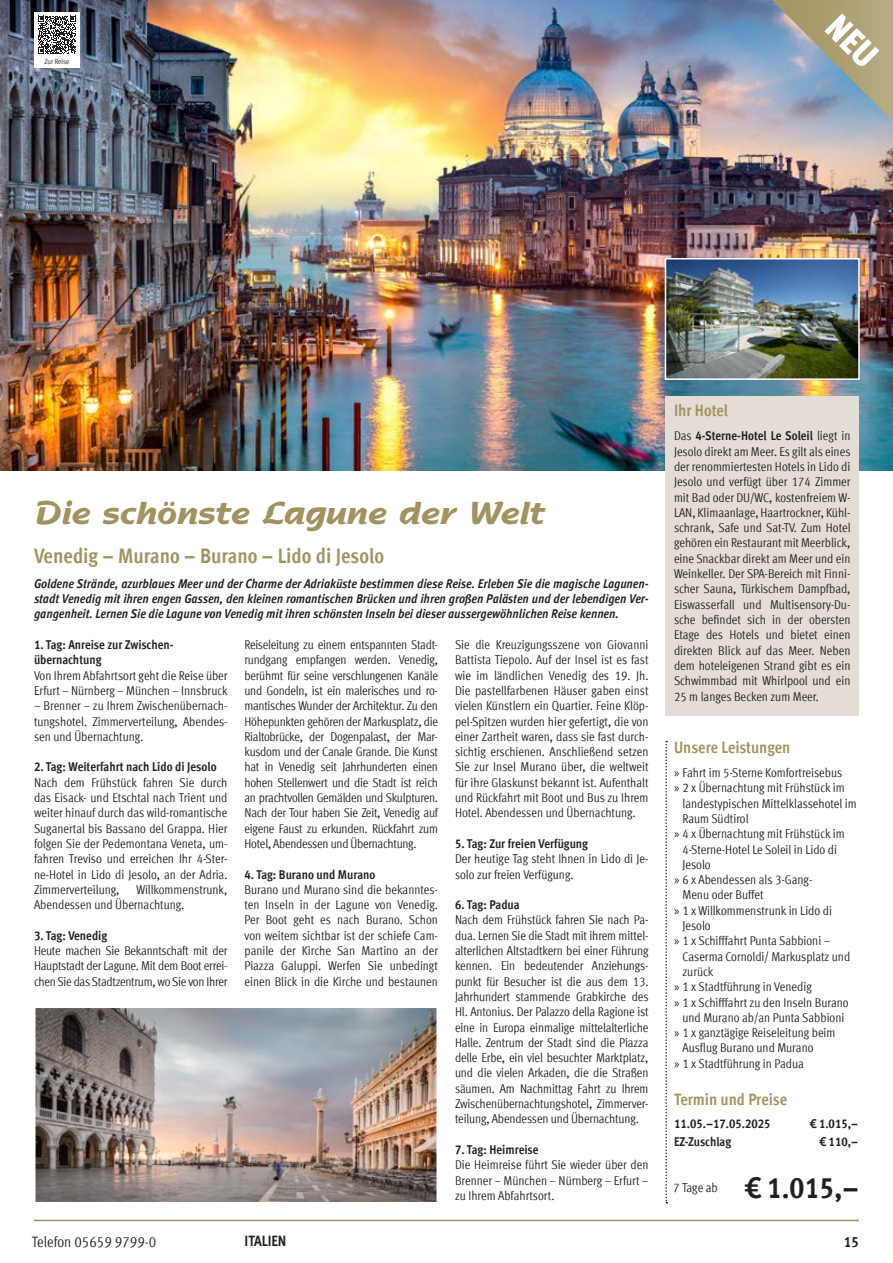
<style>
.page{position:relative;width:893px;height:1263px;background:#fff}
.page>*{position:absolute;margin:0;border:0;box-sizing:border-box;transform-origin:0 0}
.t1{font:700 33px "Agfa Nadianne";color:#a2925f}
.t2{font:700 condensed 30px "Meta Offc";color:#231f20}
.t3{font:700 condensed 21px "Meta Offc";color:#a2925f}
.t4{font:700 condensed 16.5px "Meta Offc";color:#a2925f}
.t5{font:condensed 15px "Meta Offc";color:#231f20}
.t6{font:700 condensed 15px "Meta Offc";color:#231f20}
.t7{font:condensed 12.75px/15.3px "Meta Offc";letter-spacing:-.005em;color:#231f20;text-align:justify}
.t8{font:italic 700 condensed 12.75px/15.3px "Meta Offc";color:#231f20;text-align:justify}
.t9{font:700 condensed 12.75px/15.3px "Meta Offc";letter-spacing:-.005em;color:#231f20}
.t10{font:condensed 7.5px "Meta Offc";letter-spacing:-.01em;color:#231f20}
.s1{font-weight:700}
.s2{font-family:"Myriad Pro";font-stretch:normal}
</style>
<div class="page">
<hr style="left:34px;top:1220px;width:825px;height:1px;background:#a2925f">
<svg style="left:665px;top:741px;width:2px;height:462px"></svg>
<img style="left:0;top:0;width:893px;height:471px">
<img style="left:37px;top:1009px;width:398px;height:191px">
<div style="left:34px;top:1006px;width:404px;height:197px;border:2px solid #fff"></div>
<img style="left:668px;top:261px;width:189px;height:116px">
<div style="left:665px;top:258px;width:195px;height:122px;border:2px solid #fff"></div>
<div style="left:665px;top:396px;width:194px;height:320px;background:#e3ddd6"></div>
<div style="left:34px;top:12px;width:46px;height:55px;background:#fff"></div>
<svg style="left:38px;top:16px;width:38px;height:38px"></svg>
<svg style="left:772px;top:0;width:121px;height:121px"></svg>
<p class="t10" style="left:45px;top:57px;width:26px">Zur Reise</p>
<h1 class="t1" style="left:34px;top:492px;width:513px">Die schönste Lagune der Welt</h1>
<h3 class="t3" style="left:34px;top:543px;width:352px">Venedig – Murano – Burano – Lido di Jesolo</h3>
<p class="t8" style="left:34px;top:576px;width:616px">Goldene Strände, azurblaues Meer und der Charme der Adriaküste bestimmen diese Reise. Erleben Sie die magische Lagunen&shy;stadt Venedig mit ihren engen Gassen, den kleinen romantischen Brücken und ihren großen Palästen und der lebendigen Ver&shy;gangenheit. Lernen Sie die Lagune von Venedig mit ihren schönsten Inseln bei dieser aussergewöhnlichen Reise kennen.</p>
<p class="t7" style="left:244px;top:637px;width:195px">Reiseleitung zu einem entspannten Stadt&shy;rundgang empfangen werden. Venedig, berühmt für seine verschlungenen Kanäle und Gondeln, ist ein malerisches und ro&shy;mantisches Wunder der Architektur. Zu den Höhepunkten gehören der Markusplatz, die Rialtobrücke, der Dogenpalast, der Mar&shy;kusdom und der Canale Grande. Die Kunst hat in Venedig seit Jahrhunderten einen hohen Stellenwert und die Stadt ist reich an prachtvollen Gemälden und Skulpturen.<br>Nach der Tour haben Sie Zeit, Venedig auf eigene Faust zu erkunden. Rückfahrt zum Hotel, Abendessen und Übernachtung.</p>
<p class="t9" style="left:244px;top:867px;width:132px">4. Tag: Burano und Murano</p>
<p class="t7" style="left:244px;top:882px;width:195px">Burano und Murano sind die bekanntes&shy;ten Inseln in der Lagune von Venedig.<br>Per Boot geht es nach Burano. Schon von weitem sichtbar ist der schiefe Cam&shy;panile der Kirche San Martino an der Piazza Galuppi. Werfen Sie unbedingt einen Blick in die Kirche und bestaunen</p>
<p class="t7" style="left:455px;top:637px;width:195px">Sie die Kreuzigungsszene von Giovanni Battista Tiepolo. Auf der Insel ist es fast wie im ländlichen Venedig des 19. Jh.<br>Die pastellfarbenen Häuser gaben einst vielen Künstlern ein Quartier. Feine Klöp&shy;pel-Spitzen wurden hier gefertigt, die von einer Zartheit waren, dass sie fast durch&shy;sichtig erschienen. Anschließend setzen Sie zur Insel Murano über, die weltweit für ihre Glaskunst bekannt ist. Aufenthalt und Rückfahrt mit Boot und Bus zu Ihrem Hotel. Abendessen und Übernachtung.</p>
<p class="t9" style="left:455px;top:836px;width:135px">5. Tag: Zur freien Verfügung</p>
<p class="t7" style="left:455px;top:851px;width:195px">Der heutige Tag steht Ihnen in Lido di Je&shy;solo zur freien Verfügung.</p>
<p class="t9" style="left:455px;top:897px;width:66px">6. Tag: Padua</p>
<p class="t7" style="left:455px;top:912px;width:195px">Nach dem Frühstück fahren Sie nach Pa&shy;dua. Lernen Sie die Stadt mit ihrem mittel&shy;alterlichen Altstadtkern bei einer Führung kennen. Ein bedeutender Anziehungs&shy;punkt für Besucher ist die aus dem 13.<br>Jahrhundert stammende Grabkirche des Hl. Antonius. Der Palazzo della Ragione ist eine in Europa einmalige mittelalterliche Halle. Zentrum der Stadt sind die Piazza delle Erbe, ein viel besuchter Marktplatz, und die vielen Arkaden, die die Straßen säumen. Am Nachmittag Fahrt zu Ihrem Zwischenübernachtungshotel, Zimmerver&shy;teilung, Abendessen und Übernachtung.</p>
<p class="t9" style="left:455px;top:1142px;width:85px">7. Tag: Heimreise</p>
<p class="t7" style="left:455px;top:1157px;width:195px">Die Heimreise führt Sie wieder über den Brenner – München – Nürnberg – Erfurt – zu Ihrem Abfahrtsort.</p>
<p class="t9" style="left:34px;top:637px;width:140px">1. Tag: Anreise zur Zwischen&shy;übernachtung</p>
<p class="t7" style="left:34px;top:668px;width:195px">Von Ihrem Abfahrtsort geht die Reise über<br>Erfurt – Nürnberg – München – Innsbruck</p>
<p class="t7" style="left:34px;top:698px;width:195px">– Brenner – zu Ihrem Zwischenübernach&shy;tungshotel. Zimmerverteilung, Abendes&shy;sen und Übernachtung.</p>
<p class="t9" style="left:34px;top:760px;width:184px">2. Tag: Weiterfahrt nach Lido di Jesolo</p>
<p class="t7" style="left:34px;top:775px;width:195px">Nach dem Frühstück fahren Sie durch das Eisack- und Etschtal nach Trient und weiter hinauf durch das wild-romantische Suganertal bis Bassano del Grappa. Hier folgen Sie der Pedemontana Veneta, um&shy;fahren Treviso und erreichen Ihr 4-Ster&shy;ne-Hotel in Lido di Jesolo, an der Adria.<br>Zimmerverteilung,</p>
<p class="t7" style="left:34px;top:882px;width:195px;text-indent:102px">Willkommenstrunk,<br>Abendessen und Übernachtung.</p>
<p class="t9" style="left:34px;top:928px;width:75px">3. Tag: Venedig</p>
<p class="t7" style="left:34px;top:943px;width:195px">Heute machen Sie Bekanntschaft mit der Hauptstadt der Lagune. Mit dem Boot errei&shy;chen Sie das Stadtzentrum, wo Sie von Ihrer</p>
<p class="t4" style="left:674px;top:401px;width:56px">Ihr Hotel</p>
<p class="t7" style="left:674px;top:428px;width:178px">Das <span class="s1">4-Sterne-Hotel Le Soleil</span> liegt in Jesolo direkt am Meer. Es gilt als eines der renommiertesten Hotels in Lido di Jesolo und verfügt über 174 Zimmer mit Bad oder DU/WC, kostenfreiem W-LAN, Klimaanlage, Haartrockner, Kühl&shy;schrank, Safe und Sat-TV. Zum Hotel gehören ein Restaurant mit Meerblick, eine Snackbar direkt am Meer und ein Weinkeller. Der SPA-Bereich mit Finni&shy;scher Sauna, Türkischem Dampfbad, Eiswasserfall und Multisensory-Du&shy;sche befindet sich in der obersten Etage des Hotels und bietet einen direkten Blick auf das Meer. Neben dem hoteleigenen Strand gibt es ein Schwimmbad mit Whirlpool und ein 25 m langes Becken zum Meer.</p>
<p class="t4" style="left:674px;top:737px;width:118px">Unsere Leistungen</p>
<p class="t7" style="left:674px;top:765px;width:170px"><span class="s2">»</span> Fahrt im 5-Sterne Komfortreisebus</p>
<p class="t7" style="left:674px;top:780px;width:172px"><span class="s2">»</span> 2 x Übernachtung mit Frühstück im</p>
<p class="t7" style="left:682px;top:796px;width:176px">landestypischen Mittelklassehotel im</p>
<p class="t7" style="left:682px;top:811px;width:68px">Raum Südtirol</p>
<p class="t7" style="left:674px;top:826px;width:172px"><span class="s2">»</span> 4 x Übernachtung mit Frühstück im</p>
<p class="t7" style="left:682px;top:842px;width:156px">4-Sterne-Hotel Le Soleil in Lido di</p>
<p class="t7" style="left:682px;top:857px;width:30px">Jesolo</p>
<p class="t7" style="left:674px;top:872px;width:140px"><span class="s2">»</span> 6 x Abendessen als 3-Gang-</p>
<p class="t7" style="left:682px;top:887px;width:83px">Menu oder Buffet</p>
<p class="t7" style="left:674px;top:903px;width:160px"><span class="s2">»</span> 1 x Willkommenstrunk in Lido di</p>
<p class="t7" style="left:682px;top:918px;width:30px">Jesolo</p>
<p class="t7" style="left:674px;top:933px;width:158px"><span class="s2">»</span> 1 x Schifffahrt Punta Sabbioni –</p>
<p class="t7" style="left:682px;top:949px;width:169px">Caserma Cornoldi/ Markusplatz und</p>
<p class="t7" style="left:682px;top:964px;width:32px">zurück</p>
<p class="t7" style="left:674px;top:979px;width:139px"><span class="s2">»</span> 1 x Stadtführung in Venedig</p>
<p class="t7" style="left:674px;top:995px;width:176px"><span class="s2">»</span> 1 x Schifffahrt zu den Inseln Burano</p>
<p class="t7" style="left:682px;top:1010px;width:163px">und Murano ab/an Punta Sabbioni</p>
<p class="t7" style="left:674px;top:1025px;width:163px"><span class="s2">»</span> 1 x ganztägige Reiseleitung beim</p>
<p class="t7" style="left:682px;top:1040px;width:133px">Ausflug Burano und Murano</p>
<p class="t7" style="left:674px;top:1056px;width:131px"><span class="s2">»</span> 1 x Stadtführung in Padua</p>
<p class="t4" style="left:674px;top:1089px;width:115px">Termin und Preise</p>
<p class="t9" style="left:674px;top:1116px;width:98px">11.05.–17.05.2025</p>
<p class="t9" style="left:810px;top:1116px;width:50px">€ 1.015,–</p>
<p class="t9" style="left:674px;top:1134px;width:59px">EZ-Zuschlag</p>
<p class="t9" style="left:820px;top:1134px;width:40px">€ 110,–</p>
<p class="t7" style="left:674px;top:1180px;width:46px">7 Tage ab</p>
<h2 class="t2" style="left:746px;top:1170px;width:115px">€ 1.015,–</h2>
<p class="t5" style="left:32px;top:1233px;width:126px">Telefon 05659 9799-0</p>
<p class="t6" style="left:244px;top:1232px;width:43px">ITALIEN</p>
<p class="t6" style="left:844px;top:1233px;width:16px">15</p>
</div>
